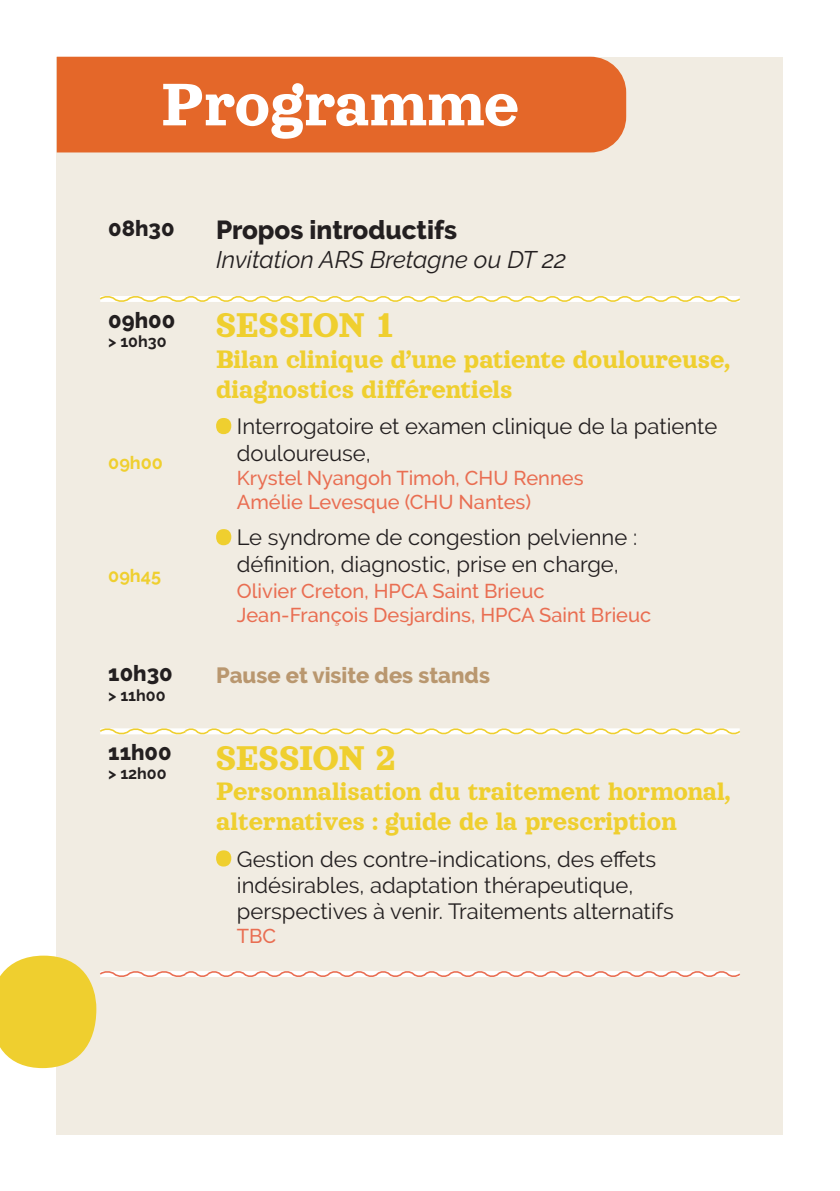
<style>
.page{position:relative;width:840px;height:1191px;background:#fff}
.page>*{position:absolute;margin:0;border:0;box-sizing:border-box;transform-origin:0 0}
.t1{font:68.6px "Orelega One";color:#fff}
.t2{font:38px "Orelega One";color:#efcf2f}
.Titre_session{font:28px/30px "Orelega One";color:#efcf2f}
.t3{font:800 26px "Raleway";color:#231f20}
.t4{font:italic 24px "Raleway";color:#231f20}
.Détail_session{font:22px/26.4px "Raleway";color:#231f20}
.t5{font:800 22px "Raleway";color:#b9976f}
.t6{font:800 22px "Raleway";color:#231f20}
.Détail_session-2{font:500 20px/24px "Raleway";color:#e96e52}
.t7{font:700 18px "Raleway";color:#efcf2f}
.t8{font:700 16px "Raleway";color:#231f20}
</style>
<div class="page">
<div style="left:57px;top:57px;width:725px;height:1077px;background:#f1ece2"></div>
<svg style="left:100px;top:728px;width:640px;height:7px"></svg>
<svg style="left:100px;top:296px;width:640px;height:6px"></svg>
<div style="left:216px;top:418px;width:15px;height:16px;background:#efcf2f;border-radius:50%"></div>
<div style="left:216px;top:529px;width:15px;height:16px;background:#efcf2f;border-radius:50%"></div>
<div style="left:216px;top:850px;width:15px;height:16px;background:#efcf2f;border-radius:50%"></div>
<div style="left:57px;top:57px;width:569px;height:95px;background:#e46729"></div>
<svg style="left:0;top:955px;width:740px;height:113px"></svg>
<p class="t1" style="left:161px;top:67px;width:359px">Programme</p>
<p class="t6" style="left:108px;top:215px;width:68px">08h30</p>
<p class="t3" style="left:216px;top:215px;width:242px">Propos introductifs</p>
<p class="t4" style="left:216px;top:246px;width:351px">Invitation ARS Bretagne ou DT 22</p>
<p class="t6" style="left:108px;top:307px;width:68px">09h00</p>
<p class="t8" style="left:108px;top:332px;width:60px">&gt; 10h30</p>
<p class="t2" style="left:216px;top:305px;width:181px">SESSION 1</p>
<p class="Titre_session" style="left:216px;top:343px;width:515px">Bilan clinique d’une patiente douloureuse, diagnostics différentiels</p>
<p class="t7" style="left:108px;top:453px;width:56px">09h00</p>
<p class="t7" style="left:108px;top:565px;width:54px">09h45</p>
<p class="t6" style="left:108px;top:661px;width:66px">10h30</p>
<p class="t8" style="left:108px;top:686px;width:59px">&gt; 11h00</p>
<p class="t6" style="left:108px;top:739px;width:65px">11h00</p>
<p class="t8" style="left:108px;top:764px;width:60px">&gt; 12h00</p>
<p class="Détail_session" style="left:237px;top:413px;width:481px">Interrogatoire et examen clinique de la patiente douloureuse,</p>
<p class="Détail_session-2" style="left:237px;top:465px;width:348px">Krystel Nyangoh Timoh, CHU Rennes<br>Amélie Levesque (CHU Nantes)</p>
<p class="Détail_session" style="left:237px;top:524px;width:401px">Le syndrome de congestion pelvienne : définition, diagnostic, prise en charge,</p>
<p class="Détail_session-2" style="left:237px;top:579px;width:415px">Olivier Creton, HPCA Saint Brieuc<br>Jean-François Desjardins, HPCA Saint Brieuc</p>
<p class="t5" style="left:216px;top:663px;width:275px">Pause et visite des stands</p>
<p class="t2" style="left:216px;top:737px;width:181px">SESSION 2</p>
<p class="Titre_session" style="left:216px;top:775px;width:515px">Personnalisation du traitement hormonal, alternatives : guide de la prescription</p>
<p class="Détail_session" style="left:237px;top:845px;width:438px">Gestion des contre-indications, des effets indésirables, adaptation thérapeutique, perspectives à venir. Traitements alternatifs</p>
<p class="Détail_session-2" style="left:237px;top:924px;width:41px">TBC</p>
</div>
